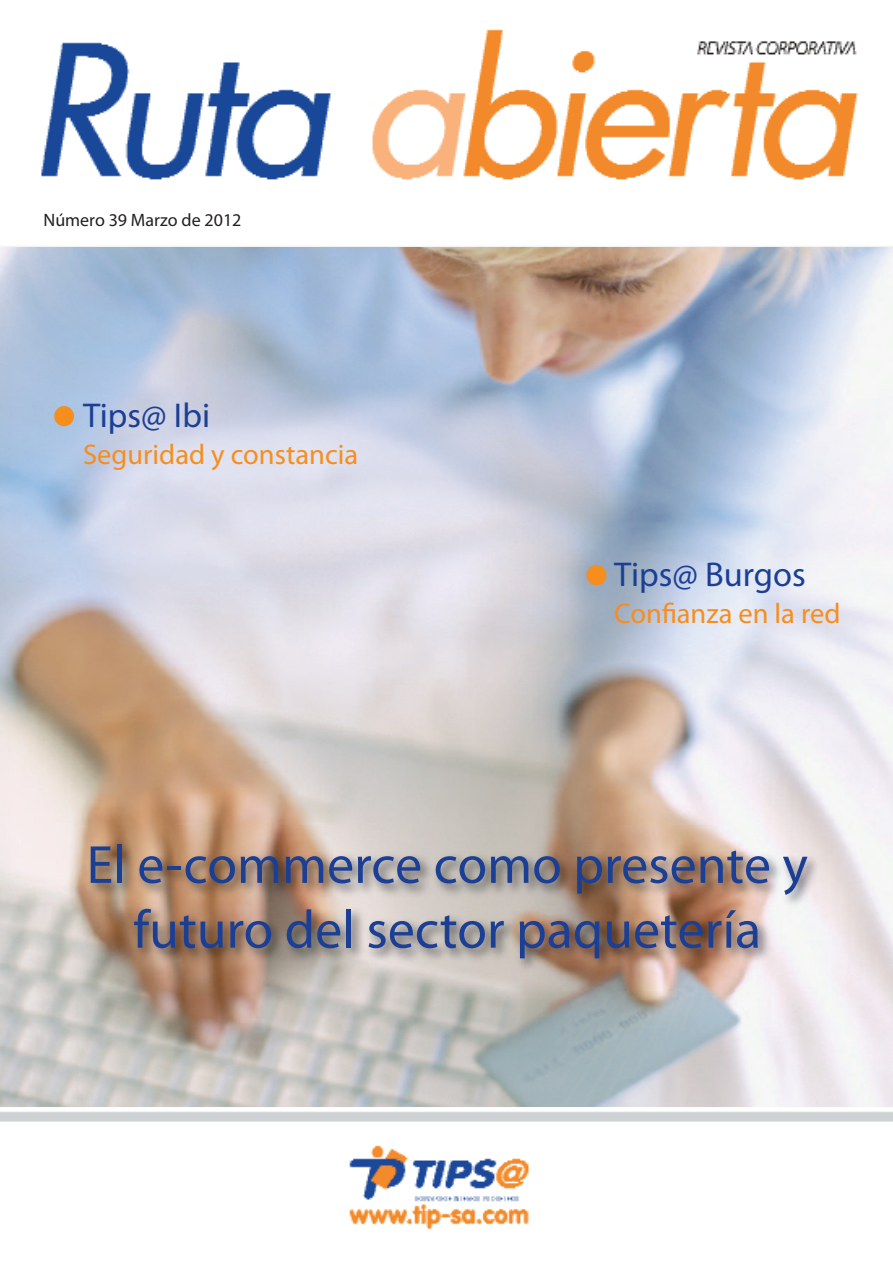
<style>
.page{position:relative;width:893px;height:1263px;background:#fff}
.page>*{position:absolute;margin:0;border:0;box-sizing:border-box;transform-origin:0 0}
.t1{font:54px/64.8px "Myriad Pro";color:#1b3f94;text-align:center}
.t2{font:34.5px "Myriad Pro";color:#1b3f94}
.t3{font:28.5px "Myriad Pro";color:#f68e1e}
.t4{font:18px "Myriad Pro";color:#231f20}
</style>
<div class="page">
<img style="left:0;top:29px;width:893px;height:1200px">
<img style="left:0;top:247px;width:893px;height:859px">
<img style="left:34px;top:826px;width:840px;height:165px">
<div style="left:54px;top:406px;width:20px;height:20px;background:#f68e1e;border-radius:50%"></div>
<div style="left:586px;top:565px;width:20px;height:20px;background:#f68e1e;border-radius:50%"></div>
<p class="t4" style="left:44px;top:213px;width:199px">Número 39 Marzo de 2012</p>
<p class="t2" style="left:83px;top:402px;width:129px">Tips@ Ibi</p>
<p class="t3" style="left:83px;top:443px;width:277px">Seguridad y constancia</p>
<p class="t2" style="left:614px;top:561px;width:193px">Tips@ Burgos</p>
<p class="t3" style="left:614px;top:602px;width:228px">Confianza en la red</p>
<p class="t1" style="left:87px;top:837px;width:723px">El e-commerce como presente y futuro del sector paquetería</p>
</div>
